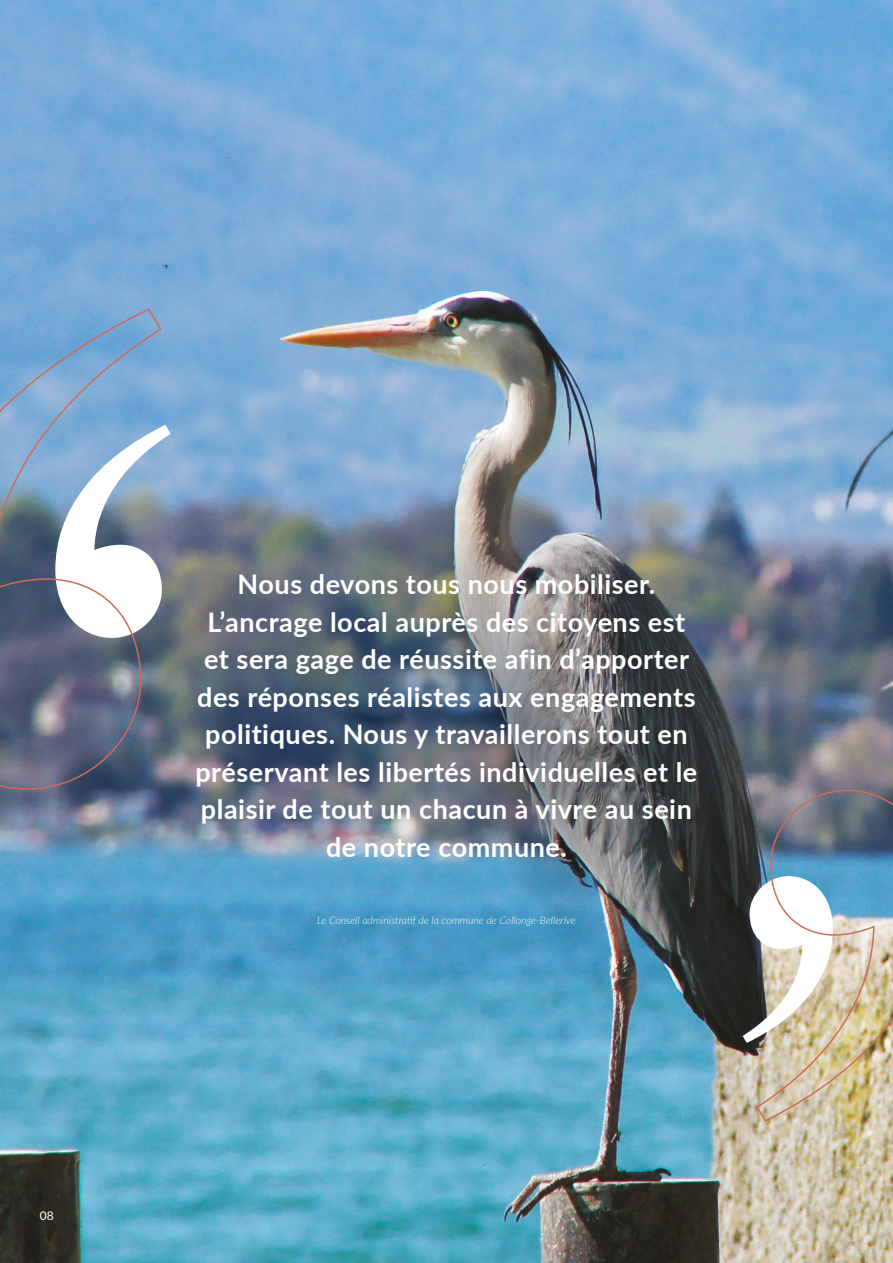
<style>
.page{position:relative;width:893px;height:1263px;background:#fff}
.page>*{position:absolute;margin:0;border:0;box-sizing:border-box;transform-origin:0 0}
.Citations{font:700 27px/37.5px "Lato";letter-spacing:.02em;color:#fff;text-align:center}
.Citations-2{font:12px "Lato";color:#fff}
.Legendes{font:italic 300 10.5px "Lato";color:#fff}
</style>
<div class="page">
<img style="left:0;top:0;width:893px;height:1263px">
<img style="left:414px;top:509px;width:211px;height:448px">
<svg style="left:743px;top:876px;width:12px;height:167px;background:#3e403f"></svg>
<svg style="left:163px;top:425px;width:8px;height:213px;background:#7f8fa5"></svg>
<img style="left:755px;top:789px;width:138px;height:334px">
<svg style="left:0;top:307px;width:163px;height:483px;background:#7f94ae"></svg>
<p class="Citations-2" style="left:40px;top:1206px;width:15px">08</p>
<p class="Citations" style="left:195px;top:564px;width:503px">Nous devons tous nous mobiliser.<br>L’ancrage local auprès des citoyens est et sera gage de réussite afin d’apporter des réponses réalistes aux engagements politiques. Nous y travaillerons tout en préservant les libertés individuelles et le plaisir de tout un chacun à vivre au sein de notre commune.</p>
<p class="Legendes" style="left:317px;top:913px;width:260px">Le Conseil administratif de la commune de Collonge-Bellerive</p>
</div>
